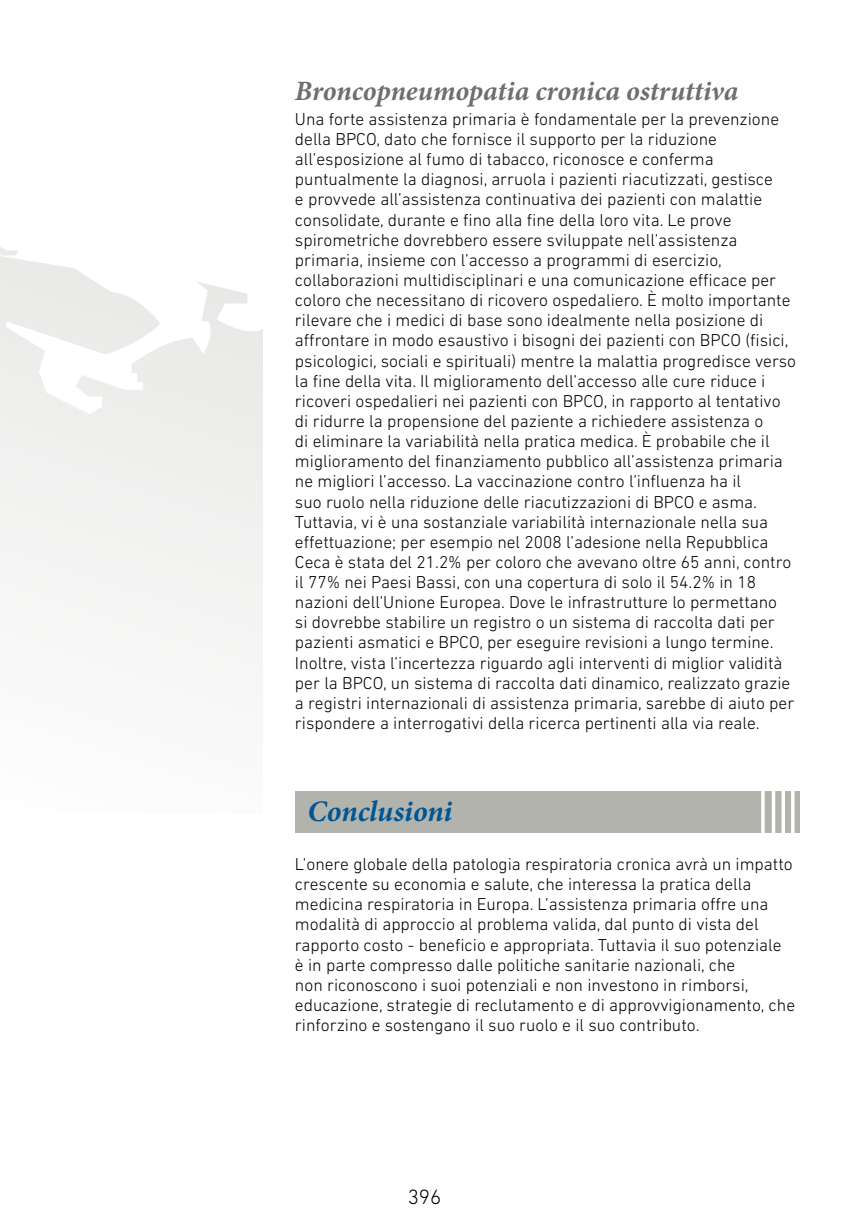
<style>
.page{position:relative;width:849px;height:1231px;background:#fff}
.page>*{position:absolute;margin:0;border:0;box-sizing:border-box;transform-origin:0 0}
.t1{font:italic 700 29.75px "Minion Pro";letter-spacing:-.005em;color:#005594}
.t2{font:italic 700 28px "Minion Pro";letter-spacing:-.005em;color:#6d6e71}
.t3{font:300 21px "DIN Next LT Pro";color:#000}
.t4{font:300 17.5px/20.1px "DIN Next LT Pro";color:#000}
</style>
<div class="page">
<svg style="left:0;top:247px;width:262px;height:413px"></svg>
<div style="left:0;top:623px;width:137px;height:37px;background:#f7f7f6"></div>
<svg style="left:246px;top:647px;width:16px;height:18px"></svg>
<div style="left:295px;top:791px;width:504px;height:41px;background:#b1b3ac"></div>
<hr style="left:781px;top:780px;width:3px;height:72px;background:#fff">
<hr style="left:771px;top:780px;width:4px;height:72px;background:#fff">
<hr style="left:761px;top:780px;width:3px;height:72px;background:#fff">
<hr style="left:790px;top:776px;width:4px;height:71px;background:#fff">
<h2 class="t2" style="left:295px;top:71px;width:445px">Broncopneumopatia cronica ostruttiva</h2>
<p class="t4" style="left:295px;top:109px;width:502px">Una forte assistenza primaria è fondamentale per la prevenzione della BPCO, dato che fornisce il supporto per la riduzione all’esposizione al fumo di tabacco, riconosce e conferma puntualmente la diagnosi, arruola i pazienti riacutizzati, gestisce<br>e provvede all’assistenza continuativa dei pazienti con malattie consolidate, durante e fino alla fine della loro vita. Le prove spirometriche dovrebbero essere sviluppate nell’assistenza primaria, insieme con l’accesso a programmi di esercizio, collaborazioni multidisciplinari e una comunicazione efficace per coloro che necessitano di ricovero ospedaliero. È molto importante rilevare che i medici di base sono idealmente nella posizione di affrontare in modo esaustivo i bisogni dei pazienti con BPCO (fisici, psicologici, sociali e spirituali) mentre la malattia progredisce verso la fine della vita. Il miglioramento dell’accesso alle cure riduce i ricoveri ospedalieri nei pazienti con BPCO, in rapporto al tentativo di ridurre la propensione del paziente a richiedere assistenza o<br>di eliminare la variabilità nella pratica medica. È probabile che il miglioramento del finanziamento pubblico all’assistenza primaria ne migliori l’accesso. La vaccinazione contro l’influenza ha il<br>suo ruolo nella riduzione delle riacutizzazioni di BPCO e asma.<br>Tuttavia, vi è una sostanziale variabilità internazionale nella sua effettuazione; per esempio nel 2008 l’adesione nella Repubblica Ceca è stata del 21.2% per coloro che avevano oltre 65 anni, contro il 77% nei Paesi Bassi, con una copertura di solo il 54.2% in 18 nazioni dell’Unione Europea. Dove le infrastrutture lo permettano<br>si dovrebbe stabilire un registro o un sistema di raccolta dati per pazienti asmatici e BPCO, per eseguire revisioni a lungo termine.<br>Inoltre, vista l’incertezza riguardo agli interventi di miglior validità per la BPCO, un sistema di raccolta dati dinamico, realizzato grazie a registri internazionali di assistenza primaria, sarebbe di aiuto per rispondere a interrogativi della ricerca pertinenti alla via reale.</p>
<h1 class="t1" style="left:307px;top:790px;width:146px">Conclusioni</h1>
<p class="t4" style="left:295px;top:853px;width:501px">L’onere globale della patologia respiratoria cronica avrà un impatto crescente su economia e salute, che interessa la pratica della medicina respiratoria in Europa. L’assistenza primaria offre una modalità di approccio al problema valida, dal punto di vista del rapporto costo - beneficio e appropriata. Tuttavia il suo potenziale<br>è in parte compresso dalle politiche sanitarie nazionali, che<br>non riconoscono i suoi potenziali e non investono in rimborsi, educazione, strategie di reclutamento e di approvvigionamento, che rinforzino e sostengano il suo ruolo e il suo contributo.</p>
<p class="t3" style="left:407px;top:1184px;width:35px">396</p>
</div>
